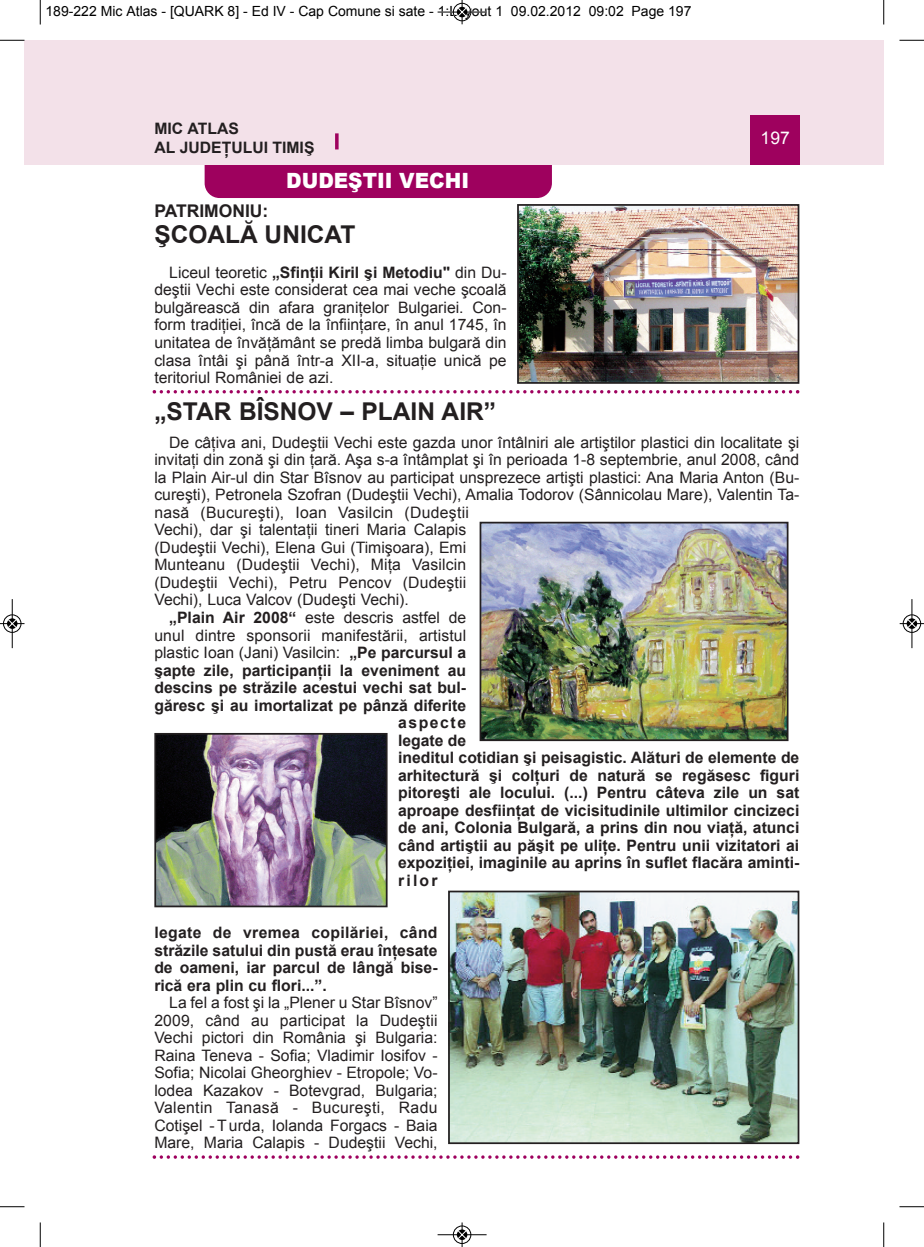
<style>
.page{position:relative;width:924px;height:1247px;background:#fff}
.page>*{position:absolute;margin:0;border:0;box-sizing:border-box;transform-origin:0 0}
.t1{font:700 24.5px "Arial";color:#231f20}
.t2{font:900 21px "Arial";color:#fff;scale:.95 1}
.t3{font:700 17.5px "Arial";color:#231f20}
.t4{font:17.5px "Arial";color:#fff}
.t5{font:15.75px/17.5px "Arial";color:#231f20;text-align:justify}
.t6{font:700 15.75px/17.5px "Arial";color:#231f20}
.t7{font:15.75px "Arial";letter-spacing:.02em;color:#231f20}
.t8{font:700 15.75px "Arial";letter-spacing:.1em;color:#231f20}
.t9{font:14px "Arial";color:#000}
.s1{font-weight:700}
</style>
<div class="page">
<div style="left:205px;top:135px;width:347px;height:63px;background:#9e015e;border-radius:15px"></div>
<div style="left:40px;top:40px;width:844px;height:124px;background:#f3e1e9"></div>
<div style="left:750px;top:115px;width:50px;height:49px;background:#9e015e"></div>
<svg style="left:335px;top:133px;width:4px;height:16px"></svg>
<div style="left:24px;top:40px;width:16px;height:124px;background:#f3e1e9"></div>
<img style="left:520px;top:207px;width:276px;height:174px">
<div style="left:517px;top:204px;width:282px;height:180px;border:2px solid #231f20"></div>
<img style="left:157px;top:736px;width:227px;height:168px">
<div style="left:154px;top:733px;width:233px;height:174px;border:2px solid #231f20"></div>
<img style="left:451px;top:893px;width:345px;height:247px">
<div style="left:448px;top:890px;width:351px;height:253px;border:2px solid #231f20"></div>
<svg style="left:153px;top:390px;width:646px;height:3px"></svg>
<svg style="left:153px;top:1155px;width:646px;height:3px"></svg>
<img style="left:482px;top:524px;width:303px;height:214px">
<div style="left:479px;top:521px;width:309px;height:220px;border:2px solid #231f20"></div>
<svg style="left:40px;top:0;width:1px;height:24px"></svg>
<svg style="left:0;top:40px;width:24px;height:1px"></svg>
<svg style="left:883px;top:0;width:1px;height:24px"></svg>
<svg style="left:899px;top:40px;width:25px;height:1px"></svg>
<svg style="left:40px;top:1222px;width:1px;height:24px"></svg>
<svg style="left:0;top:1206px;width:24px;height:1px"></svg>
<svg style="left:883px;top:1222px;width:1px;height:24px"></svg>
<svg style="left:899px;top:1206px;width:25px;height:1px"></svg>
<hr style="left:438px;top:12px;width:48px;height:1px;background:#000">
<div style="left:453px;top:3px;width:18px;height:18px;border:1px solid #000;border-radius:50%"></div>
<svg style="left:458px;top:0;width:8px;height:24px"></svg>
<hr style="left:438px;top:1234px;width:48px;height:1px;background:#000">
<div style="left:453px;top:1225px;width:18px;height:18px;border:1px solid #000;border-radius:50%"></div>
<svg style="left:458px;top:1222px;width:8px;height:24px"></svg>
<div style="left:3px;top:614px;width:19px;height:19px;border:1px solid #fff;border-radius:50%"></div>
<hr style="left:12px;top:599px;width:1px;height:49px;background:#000">
<div style="left:3px;top:614px;width:18px;height:18px;border:1px solid #000;border-radius:50%"></div>
<svg style="left:0;top:619px;width:24px;height:9px"></svg>
<div style="left:902px;top:614px;width:19px;height:19px;border:1px solid #fff;border-radius:50%"></div>
<hr style="left:911px;top:599px;width:1px;height:49px;background:#000">
<div style="left:903px;top:614px;width:18px;height:18px;border:1px solid #000;border-radius:50%"></div>
<svg style="left:900px;top:619px;width:24px;height:9px"></svg>
<p class="t9" style="left:46px;top:3px;width:647px">189-222 Mic Atlas - [QUARK 8] - Ed IV - Cap Comune si sate - 1:Layout 1 09.02.2012 09:02 Page 197</p>
<p class="t6" style="left:154px;top:119px;width:162px;line-height:18.9px">MIC ATLAS<br>AL JUDEŢULUI TIMIŞ</p>
<h2 class="t2" style="left:286px;top:165px;width:194px">DUDEŞTII VECHI</h2>
<p class="t3" style="left:154px;top:201px;width:116px">PATRIMONIU:</p>
<h1 class="t1" style="left:154px;top:221px;width:202px">ŞCOALĂ UNICAT</h1>
<p class="t5" style="left:154px;top:264px;width:354px;text-indent:15px">Liceul teoretic <span class="s1">„Sfinţii Kiril şi Metodiu"</span> din Du&shy;deştii Vechi este considerat cea mai veche şcoală bulgărească din afara graniţelor Bulgariei. Con&shy;form tradiţiei, încă de la înfiinţare, în anul 1745, în unitatea de învăţământ se predă limba bulgară din clasa întâi şi până într-a XII-a, situaţie unică pe teritoriul României de azi.</p>
<p class="t4" style="left:760px;top:128px;width:31px">197</p>
<h1 class="t1" style="left:154px;top:398px;width:343px">„STAR BÎSNOV – PLAIN AIR”</h1>
<p class="t5" style="left:169px;top:433px;width:632px">De câţiva ani, Dudeştii Vechi este gazda unor întâlniri ale artiştilor plastici din localitate şi</p>
<p class="t5" style="left:154px;top:451px;width:646px">invitaţi din zonă şi din ţară. Aşa s-a întâmplat şi în perioada 1-8 septembrie, anul 2008, când</p>
<p class="t5" style="left:154px;top:468px;width:646px">la Plain Air-ul din Star Bîsnov au participat unsprezece artişti plastici: Ana Maria Anton (Bu-</p>
<p class="t5" style="left:154px;top:486px;width:646px">cureşti), Petronela Szofran (Dudeştii Vechi), Amalia Todorov (Sânnicolau Mare), Valentin Ta-</p>
<p class="t7" style="left:154px;top:503px;width:316px">nasă (Bucureşti), Ioan Vasilcin (Dudeştii</p>
<p class="t5" style="left:154px;top:521px;width:313px">Vechi), dar şi talentaţii tineri Maria Calapis</p>
<p class="t5" style="left:154px;top:538px;width:313px">(Dudeştii Vechi), Elena Gui (Timişoara), Emi</p>
<p class="t5" style="left:154px;top:556px;width:313px">Munteanu (Dudeştii Vechi), Miţa Vasilcin</p>
<p class="t5" style="left:154px;top:573px;width:313px">(Dudeştii Vechi), Petru Pencov (Dudeştii</p>
<p class="t5" style="left:154px;top:591px;width:256px">Vechi), Luca Valcov (Dudeşti Vechi).</p>
<p class="t5" style="left:169px;top:608px;width:298px"><span class="s1">„Plain Air 2008“</span> este descris astfel de</p>
<p class="t5" style="left:154px;top:626px;width:313px">unul dintre sponsorii manifestării, artistul</p>
<p class="t5" style="left:154px;top:643px;width:313px">plastic Ioan (Jani) Vasilcin: <span class="s1">„Pe parcursul a</span></p>
<p class="t6" style="left:154px;top:661px;width:313px">şapte zile, participanţii la eveniment au</p>
<p class="t6" style="left:154px;top:678px;width:312px">descins pe străzile acestui vechi sat bul-</p>
<p class="t6" style="left:154px;top:696px;width:313px">găresc şi au imortalizat pe pânză diferite</p>
<p class="t8" style="left:398px;top:713px;width:70px">aspecte</p>
<p class="t6" style="left:398px;top:731px;width:70px">legate de</p>
<p class="t6" style="left:398px;top:748px;width:403px">ineditul cotidian şi peisagistic. Alături de elemente de</p>
<p class="t6" style="left:398px;top:766px;width:403px">arhitectură şi colţuri de natură se regăsesc figuri</p>
<p class="t6" style="left:398px;top:783px;width:403px">pitoreşti ale locului. (...) Pentru câteva zile un sat</p>
<p class="t6" style="left:398px;top:801px;width:403px">aproape desfiinţat de vicisitudinile ultimilor cincizeci</p>
<p class="t6" style="left:398px;top:818px;width:403px">de ani, Colonia Bulgară, a prins din nou viaţă, atunci</p>
<p class="t6" style="left:398px;top:836px;width:403px">când artiştii au păşit pe uliţe. Pentru unii vizitatori ai</p>
<p class="t6" style="left:398px;top:853px;width:402px">expoziţiei, imaginile au aprins în suflet flacăra aminti-</p>
<p class="t6" style="left:398px;top:871px;width:41px">rilor</p>
<p class="t6" style="left:154px;top:923px;width:285px;text-align:justify">legate de vremea copilăriei, când străzile satului din pustă erau înţesate de oameni, iar parcul de lângă bise&shy;rică era plin cu flori...”.</p>
<p class="t5" style="left:154px;top:993px;width:285px;text-indent:15px">La fel a fost şi la „Plener u Star Bîsnov” 2009, când au participat la Dudeştii Vechi pictori din România şi Bulgaria:<br>Raina Teneva - Sofia; Vladimir Iosifov - Sofia; Nicolai Gheorghiev - Etropole; Vo&shy;lodea Kazakov - Botevgrad, Bulgaria; Valentin Tanasă - Bucureşti, Radu Cotişel - Turda, Iolanda Forgacs - Baia Mare, Maria Calapis - Dudeştii Vechi,</p>
</div>
